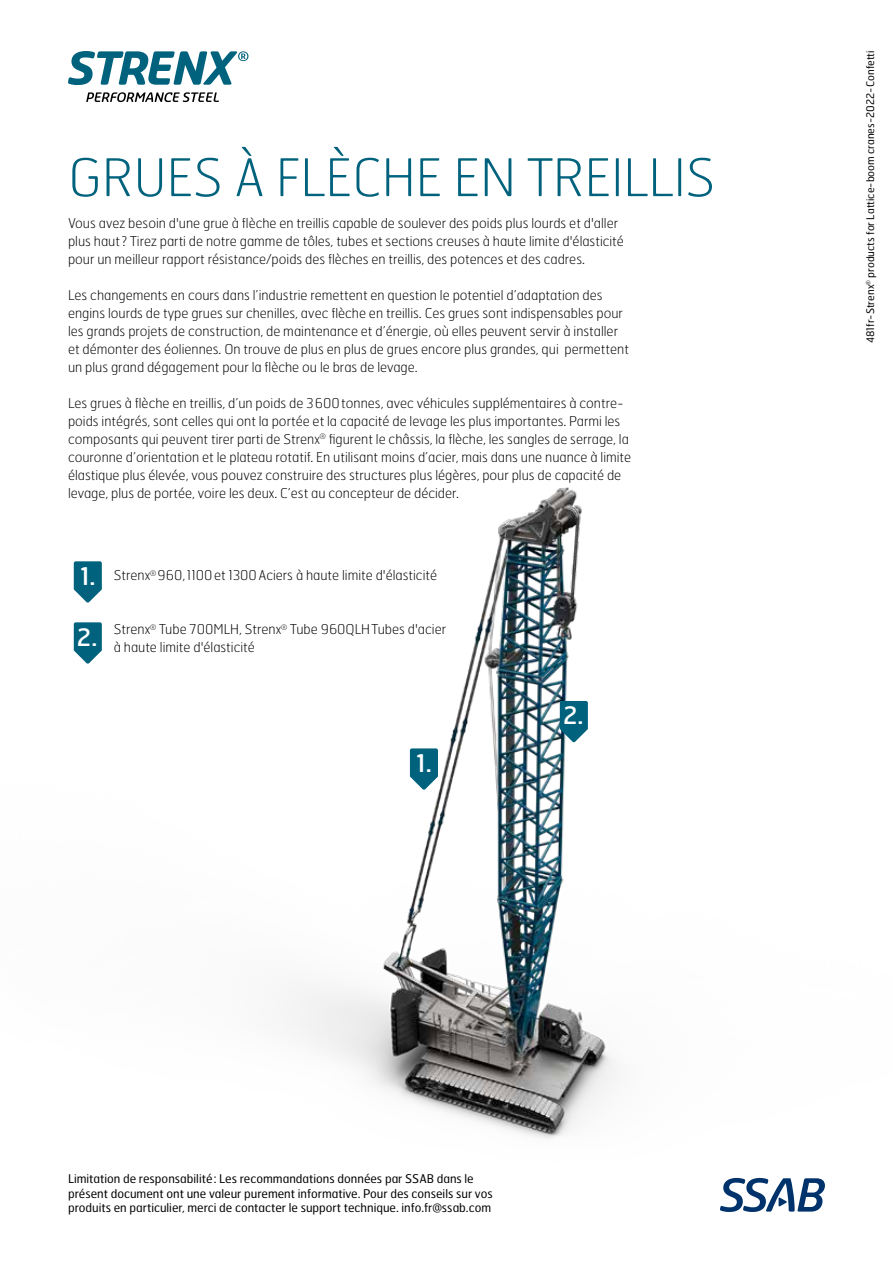
<style>
.page{position:relative;width:893px;height:1263px;background:#fff}
.page>*{position:absolute;margin:0;border:0;box-sizing:border-box;transform-origin:0 0}
.t1{font:100 51.75px "Hermes FB";color:#00627d}
.t2{font:24.45px "Hermes FB";color:#fff}
.t3{font:24px "Hermes FB";color:#fff}
.t4{font:100 13.5px/18px "Hermes FB";color:#000}
.t5{font:12px/14.4px "Hermes FB";color:#000}
.t6{font:10.5px "Hermes FB";color:#000}
</style>
<div class="page">
<img style="left:73px;top:487px;width:544px;height:652px">
<svg style="left:68px;top:51px;width:180px;height:34px"></svg>
<svg style="left:86px;top:92px;width:133px;height:10px"></svg>
<svg style="left:720px;top:1178px;width:105px;height:34px"></svg>
<svg style="left:74px;top:561px;width:28px;height:42px"></svg>
<svg style="left:410px;top:748px;width:28px;height:42px"></svg>
<svg style="left:560px;top:701px;width:28px;height:41px"></svg>
<svg style="left:74px;top:622px;width:28px;height:42px"></svg>
<h1 class="t1" style="left:68px;top:145px;width:649px">GRUES À FLÈCHE EN TREILLIS</h1>
<p class="t4" style="left:68px;top:214px;width:557px">Vous avez besoin d'une grue à flèche en treillis capable de soulever des poids plus lourds et d'aller plus haut ? Tirez parti de notre gamme de tôles, tubes et sections creuses à haute limite d'élasticité pour un meilleur rapport résistance/poids des flèches en treillis, des potences et des cadres.</p>
<p class="t4" style="left:68px;top:286px;width:562px">Les changements en cours dans l’industrie remettent en question le potentiel d’adaptation des engins lourds de type grues sur chenilles, avec flèche en treillis. Ces grues sont indispensables pour les grands projets de construction, de maintenance et d’énergie, où elles peuvent servir à installer et démonter des éoliennes. On trouve de plus en plus de grues encore plus grandes, qui permettent un plus grand dégagement pour la flèche ou le bras de levage.</p>
<p class="t4" style="left:68px;top:394px;width:565px">Les grues à flèche en treillis, d’un poids de 3 600 tonnes, avec véhicules supplémentaires à contre&shy;poids intégrés, sont celles qui ont la portée et la capacité de levage les plus importantes. Parmi les composants qui peuvent tirer parti de Strenx<sup>®</sup> figurent le châssis, la flèche, les sangles de serrage, la couronne d’orientation et le plateau rotatif. En utilisant moins d’acier, mais dans une nuance à limite élastique plus élevée, vous pouvez construire des structures plus légères, pour plus de capacité de levage, plus de portée, voire les deux. C’est au concepteur de décider.</p>
<h2 class="t2" style="left:80px;top:560px;width:17px">1.</h2>
<h3 class="t3" style="left:77px;top:621px;width:22px">2.</h3>
<p class="t4" style="left:114px;top:566px;width:325px">Strenx<sup>®</sup> 960, 1100 et 1300 Aciers à haute limite d'élasticité</p>
<p class="t4" style="left:114px;top:620px;width:334px">Strenx<sup>®</sup> Tube 700MLH, Strenx<sup>®</sup> Tube 960QLH Tubes d'acier à haute limite d'élasticité</p>
<h2 class="t2" style="left:416px;top:747px;width:17px">1.</h2>
<h3 class="t3" style="left:563px;top:700px;width:22px">2.</h3>
<p class="t6" style="left:863px;top:343px;width:294px;rotate:-90deg">481fr-Strenx<sup>®</sup> products for Lattice-boom cranes-2022-Confetti</p>
<p class="t5" style="left:68px;top:1171px;width:426px">Limitation de responsabilité : Les recommandations données par SSAB dans le présent document ont une valeur purement informative. Pour des conseils sur vos produits en particulier, merci de contacter le support technique. info.fr@ssab.com</p>
</div>
